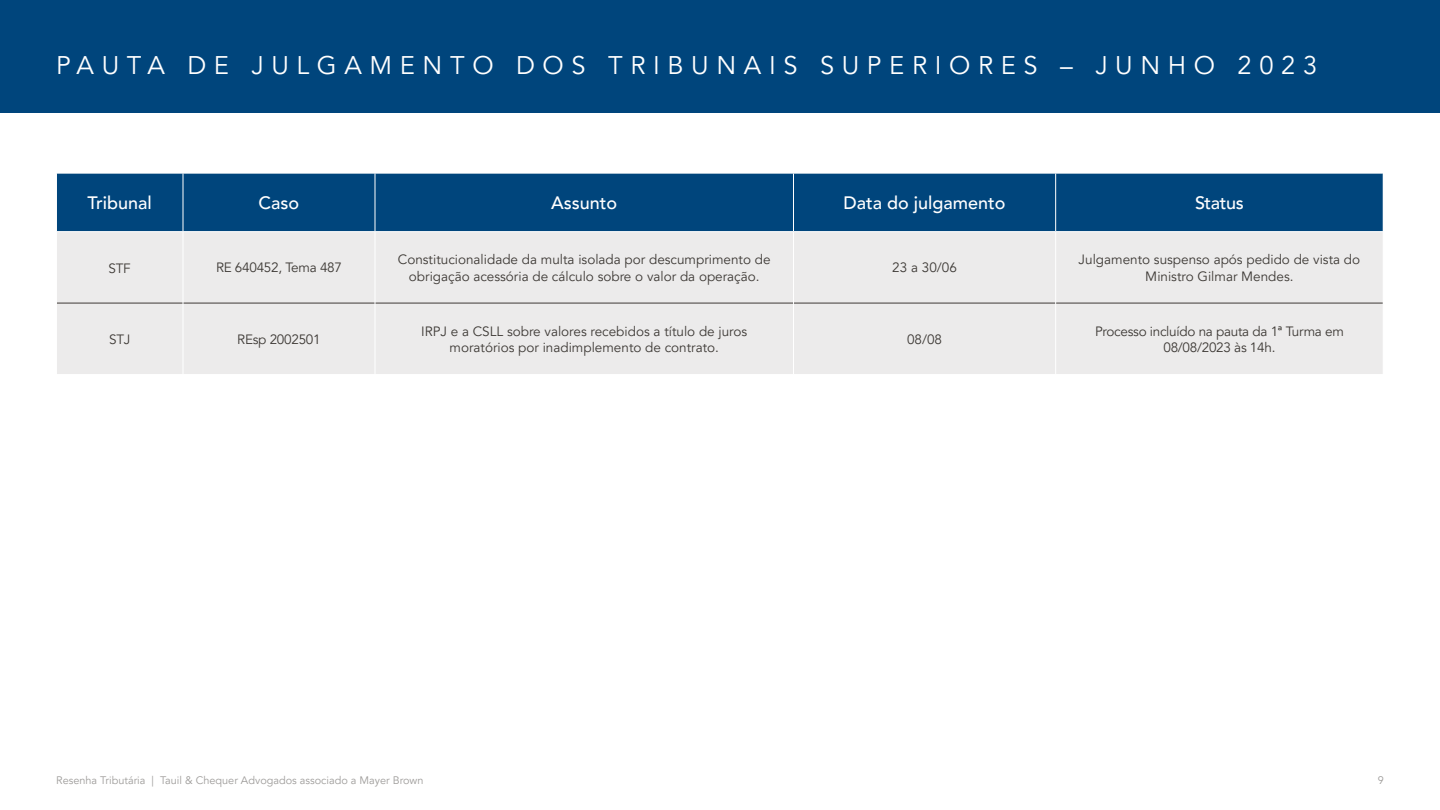
<style>
.page{position:relative;width:1440px;height:810px;background:#fff}
.page>*{position:absolute;margin:0;border:0;box-sizing:border-box;transform-origin:0 0}
.t1{font:25.5px "Avenir LT Pro";letter-spacing:.3em;color:#fff}
.t2{font:500 18px "Avenir LT Pro";color:#fff}
.t3{font:13.5px/16.2px "Avenir LT Pro";color:#3d3935;text-align:center}
.t4{font:13.5px/16.2px "Avenir LT Pro";letter-spacing:-.02em;color:#3d3935;text-align:center}
.t5{font:10.88px "Avenir LT Pro";color:#9e9c9a}
</style>
<div class="page">
<div style="left:0;top:0;width:1440px;height:112px;background:#00457c"></div>
<div style="left:58px;top:174px;width:1324px;height:57px;background:#00457c"></div>
<div style="left:58px;top:232px;width:1324px;height:141px;background:#ecebeb"></div>
<hr style="left:57px;top:303px;width:126px;height:1px;background:#3d3935">
<hr style="left:183px;top:303px;width:192px;height:1px;background:#3d3935">
<hr style="left:375px;top:303px;width:418px;height:1px;background:#3d3935">
<hr style="left:794px;top:303px;width:262px;height:1px;background:#3d3935">
<hr style="left:1056px;top:303px;width:327px;height:1px;background:#3d3935">
<hr style="left:183px;top:173px;width:1px;height:58px;background:#fff">
<hr style="left:375px;top:173px;width:1px;height:58px;background:#fff">
<hr style="left:793px;top:173px;width:1px;height:58px;background:#fff">
<hr style="left:1055px;top:173px;width:1px;height:58px;background:#fff">
<hr style="left:183px;top:232px;width:1px;height:71px;background:#fff">
<hr style="left:375px;top:232px;width:1px;height:71px;background:#fff">
<hr style="left:793px;top:232px;width:1px;height:71px;background:#fff">
<hr style="left:1056px;top:232px;width:1px;height:71px;background:#fff">
<hr style="left:183px;top:303px;width:1px;height:71px;background:#fff">
<hr style="left:375px;top:303px;width:1px;height:71px;background:#fff">
<hr style="left:793px;top:303px;width:1px;height:71px;background:#fff">
<hr style="left:1056px;top:303px;width:1px;height:71px;background:#fff">
<div style="left:56px;top:172px;width:1328px;height:203px;border:1px solid #fff"></div>
<p class="t1" style="left:56px;top:50px;width:1263px">PAUTA DE JULGAMENTO DOS TRIBUNAIS SUPERIORES – JUNHO 2023</p>
<p class="t2" style="left:88px;top:192px;width:66px">Tribunal</p>
<p class="t2" style="left:259px;top:192px;width:42px">Caso</p>
<p class="t2" style="left:551px;top:192px;width:68px">Assunto</p>
<p class="t2" style="left:844px;top:192px;width:164px">Data do julgamento</p>
<p class="t2" style="left:1195px;top:192px;width:50px">Status</p>
<p class="t3" style="left:109px;top:260px;width:24px">STF</p>
<p class="t4" style="left:216px;top:260px;width:127px">RE 640452, Tema 487</p>
<p class="t3" style="left:398px;top:252px;width:374px">Constitucionalidade da multa isolada por descumprimento de obrigação acessória de cálculo sobre o valor da operação.</p>
<p class="t3" style="left:892px;top:260px;width:66px">23 a 30/06</p>
<p class="t3" style="left:1079px;top:252px;width:283px">Julgamento suspenso após pedido de vista do<br>Ministro Gilmar Mendes.</p>
<p class="t3" style="left:109px;top:331px;width:23px">STJ</p>
<p class="t4" style="left:237px;top:331px;width:85px">REsp 2002501</p>
<p class="t3" style="left:421px;top:323px;width:328px">IRPJ e a CSLL sobre valores recebidos a título de juros moratórios por inadimplemento de contrato.</p>
<p class="t3" style="left:907px;top:331px;width:37px">08/08</p>
<p class="t4" style="left:1095px;top:323px;width:250px">Processo incluído na pauta da 1ª Turma em<br>08/08/2023 às 14h.</p>
<p class="t5" style="left:56px;top:774px;width:369px">Resenha Tributária | Tauil &amp; Chequer Advogados associado a Mayer Brown</p>
<p class="t5" style="left:1378px;top:774px;width:8px">9</p>
</div>
